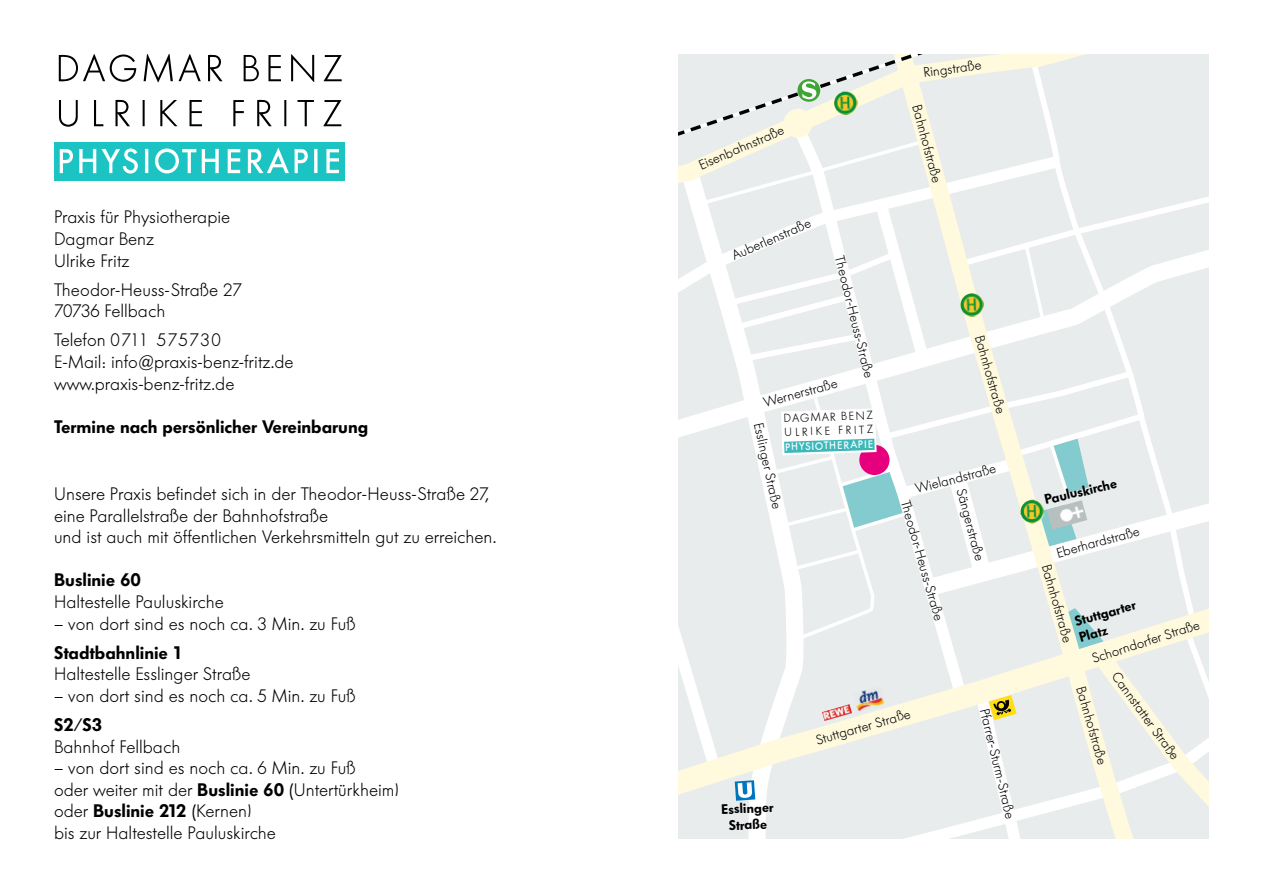
<style>
.page{position:relative;width:1263px;height:893px;background:#fff}
.page>*{position:absolute;margin:0;border:0;box-sizing:border-box;transform-origin:0 0}
.t1{font:300 18px/21.6px "Futura BQ";color:#000}
.t2{font:600 18px "Futura BQ";color:#000}
.t3{font:300 13.65px "Futura BQ";color:#000}
.t4{font:600 13.65px/16.4px "Futura BQ";color:#000}
.t5{font:300 11.7px/14px "Futura BQ";color:#000}
.t6{font:500 10.65px "Futura BQ";color:#fff;scale:.95 1}
.s1{font-weight:600}
</style>
<div class="page">
<svg style="left:679px;top:259px;width:530px;height:580px"></svg>
<svg style="left:679px;top:54px;width:530px;height:205px;background:#ebedeb"></svg>
<img style="left:834px;top:91px;width:24px;height:24px">
<img style="left:852px;top:686px;width:33px;height:27px">
<img style="left:822px;top:704px;width:30px;height:17px">
<div style="left:54px;top:142px;width:291px;height:38px;background:#1bc3c2"></div>
<svg style="left:60px;top:148px;width:279px;height:26px"></svg>
<svg style="left:59px;top:100px;width:282px;height:27px"></svg>
<svg style="left:59px;top:54px;width:283px;height:28px"></svg>
<p class="t1" style="left:54px;top:207px;width:178px">Praxis für Physiotherapie<br>Dagmar Benz<br>Ulrike Fritz</p>
<p class="t1" style="left:54px;top:279px;width:189px">Theodor-Heuss-Straße 27<br>70736 Fellbach</p>
<p class="t1" style="left:54px;top:330px;width:241px">Telefon 0711 575730<br>E-Mail: info@praxis-benz-fritz.de www.praxis-benz-fritz.de</p>
<p class="t2" style="left:54px;top:416px;width:316px">Termine nach persönlicher Vereinbarung</p>
<p class="t1" style="left:54px;top:483px;width:444px">Unsere Praxis befindet sich in der Theodor-Heuss-Straße 27, eine Parallelstraße der Bahnhofstraße<br>und ist auch mit öffentlichen Verkehrsmitteln gut zu erreichen.</p>
<p class="t2" style="left:54px;top:570px;width:89px">Buslinie 60</p>
<p class="t1" style="left:54px;top:591px;width:171px">Haltestelle Pauluskirche</p>
<p class="t1" style="left:54px;top:613px;width:303px">– von dort sind es noch ca. 3 Min. zu Fuß</p>
<p class="t2" style="left:54px;top:642px;width:131px">Stadtbahnlinie 1</p>
<p class="t1" style="left:54px;top:663px;width:198px">Haltestelle Esslinger Straße</p>
<p class="t1" style="left:54px;top:685px;width:303px">– von dort sind es noch ca. 5 Min. zu Fuß</p>
<p class="t2" style="left:54px;top:714px;width:50px">S2/S3</p>
<p class="t1" style="left:54px;top:736px;width:128px">Bahnhof Fellbach</p>
<p class="t1" style="left:54px;top:757px;width:347px">– von dort sind es noch ca. 6 Min. zu Fuß<br>oder weiter mit der <span class="s1">Buslinie 60 (</span>Untertürkheim) oder <span class="s1">Buslinie 212 (</span>Kernen)<br>bis zur Haltestelle Pauluskirche</p>
<p class="t3" style="left:696px;top:158px;width:93px;rotate:-24deg">Eisenbahnstraße</p>
<p class="t3" style="left:730px;top:249px;width:86px;rotate:-24deg">Auberlenstraße</p>
<p class="t3" style="left:847px;top:254px;width:126px;rotate:76deg">Theodor-Heuss-Straße</p>
<p class="t3" style="left:762px;top:395px;width:78px;rotate:-15deg">Wernerstraße</p>
<p class="t5" style="left:783px;top:411px;width:90px;rotate:-2deg">DAGMAR BENZ<br>ULRIKE FRITZ</p>
<p class="t6" style="left:785px;top:441px;width:94px;rotate:-2deg">PHYSIOTHERAPIE</p>
<p class="t3" style="left:767px;top:421px;width:89px;rotate:78deg">Esslinger Straße</p>
<p class="t3" style="left:922px;top:65px;width:60px;rotate:-8deg">Ringstraße</p>
<p class="t3" style="left:924px;top:103px;width:82px;rotate:75deg">Bahnhofstraße</p>
<p class="t3" style="left:987px;top:333px;width:82px;rotate:74deg">Bahnhofstraße</p>
<p class="t3" style="left:913px;top:481px;width:84px;rotate:-15deg">Wielandstraße</p>
<p class="t3" style="left:969px;top:487px;width:76px;rotate:75deg">Sängerstraße</p>
<p class="t3" style="left:913px;top:498px;width:126px;rotate:74deg">Theodor-Heuss-Straße</p>
<p class="t4" style="left:721px;top:801px;width:54px;text-align:center;rotate:-2deg">Esslinger<br>Straße</p>
<p class="t3" style="left:814px;top:732px;width:99px;rotate:-16deg">Stuttgarter Straße</p>
<p class="t3" style="left:993px;top:707px;width:114px;rotate:77deg">Pfarrer-Sturm-Straße</p>
<p class="t4" style="left:1043px;top:492px;width:75px;rotate:-13deg">Pauluskirche</p>
<p class="t3" style="left:1055px;top:545px;width:87px;rotate:-15deg">Eberhardstraße</p>
<p class="t3" style="left:1054px;top:562px;width:82px;rotate:74deg">Bahnhofstraße</p>
<p class="t4" style="left:1073px;top:614px;width:64px;rotate:-16deg">Stuttgarter<br>Platz</p>
<p class="t3" style="left:1090px;top:651px;width:114px;rotate:-18deg">Schorndorfer Straße</p>
<p class="t3" style="left:1121px;top:669px;width:106px;rotate:54deg">Cannstatter Straße</p>
<p class="t3" style="left:1088px;top:685px;width:82px;rotate:74deg">Bahnhofstraße</p>
</div>
